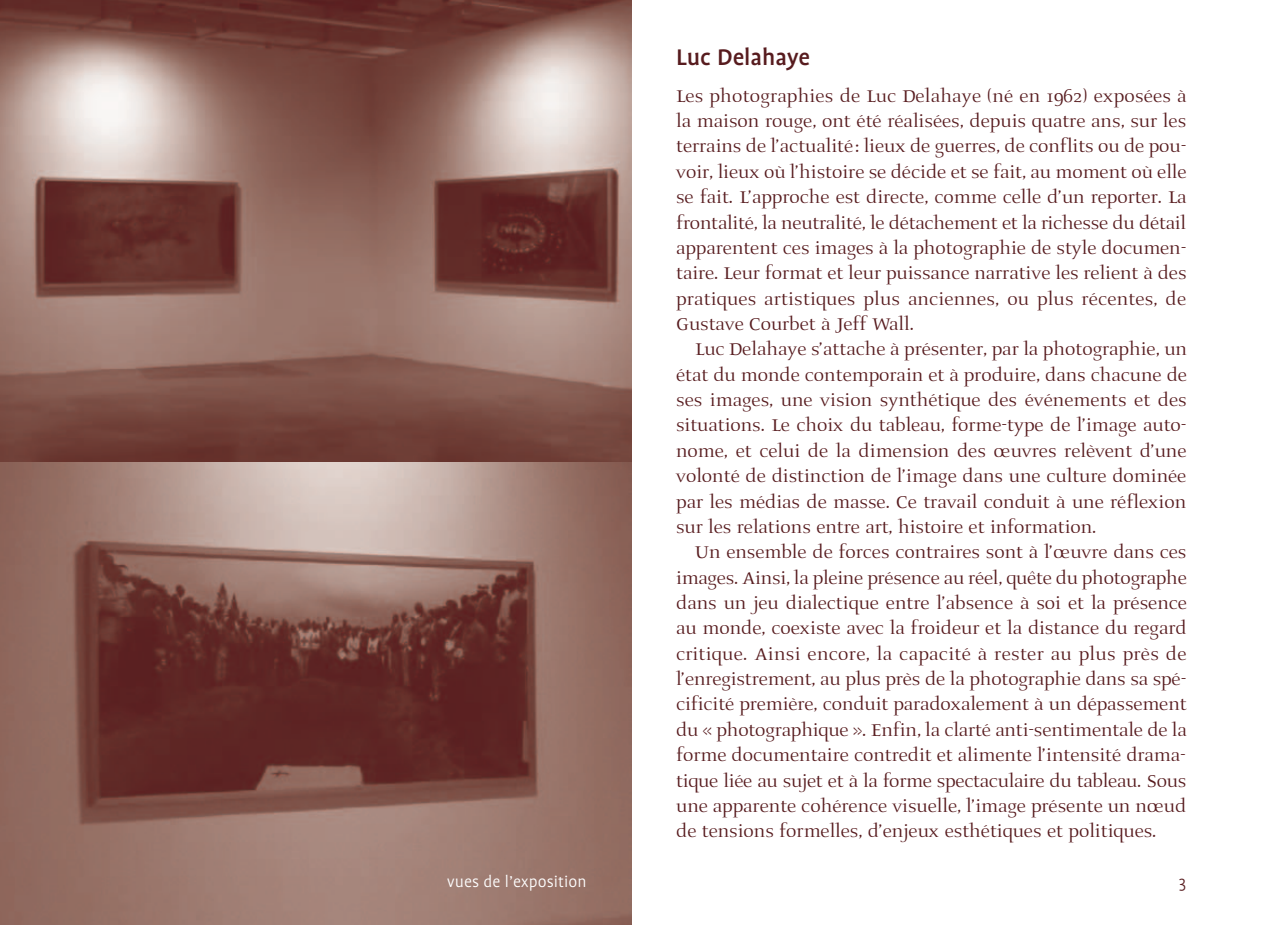
<style>
.page{position:relative;width:1263px;height:925px;background:#fff}
.page>*{position:absolute;margin:0;border:0;box-sizing:border-box;transform-origin:0 0}
.t1{font:500 25.88px "Profile";color:#571b1e}
.t2{font:22.5px/25.4px "AI Prospera II";color:#571b1e;text-align:justify}
.t3{font:300 18px "Profile";letter-spacing:.005em;color:#fff}
.t4{font:300 18px "Profile";color:#571b1e}
</style>
<div class="page">
<img style="left:0;top:0;width:631px;height:925px">
<p class="t1" style="left:676px;top:50px;width:135px">Luc Delahaye</p>
<p class="t2" style="left:676px;top:81px;width:512px">Les photographies de Luc Delahaye (né en 1962) exposées à la maison rouge, ont été réalisées, depuis quatre ans, sur les terrains de l’actualité : lieux de guerres, de conflits ou de pou&shy;voir, lieux où l’histoire se décide et se fait, au moment où elle se fait. L’approche est directe, comme celle d’un reporter. La frontalité, la neutralité, le détachement et la richesse du détail apparentent ces images à la photographie de style documen&shy;taire. Leur format et leur puissance narrative les relient à des pratiques artistiques plus anciennes, ou plus récentes, de Gustave Courbet à Jeff Wall.</p>
<p class="t2" style="left:676px;top:335px;width:512px;text-indent:19px">Luc Delahaye s’attache à présenter, par la photographie, un état du monde contemporain et à produire, dans chacune de ses images, une vision synthétique des événements et des situations. Le choix du tableau, forme-type de l’image auto&shy;nome, et celui de la dimension des œuvres relèvent d’une volonté de distinction de l’image dans une culture dominée par les médias de masse. Ce travail conduit à une réflexion sur les relations entre art, histoire et information.</p>
<p class="t2" style="left:676px;top:538px;width:512px;text-indent:19px">Un ensemble de forces contraires sont à l’œuvre dans ces images. Ainsi, la pleine présence au réel, quête du photographe dans un jeu dialectique entre l’absence à soi et la présence au monde, coexiste avec la froideur et la distance du regard critique. Ainsi encore, la capacité à rester au plus près de l’enregistrement, au plus près de la photographie dans sa spé&shy;cificité première, conduit paradoxalement à un dépassement du « photographique ». Enfin, la clarté anti-sentimentale de la forme documentaire contredit et alimente l’intensité drama&shy;tique liée au sujet et à la forme spectaculaire du tableau. Sous une apparente cohérence visuelle, l’image présente un nœud de tensions formelles, d’enjeux esthétiques et politiques.</p>
<p class="t3" style="left:447px;top:876px;width:141px">vues de l’exposition</p>
<p class="t4" style="left:1179px;top:877px;width:9px">3</p>
</div>
